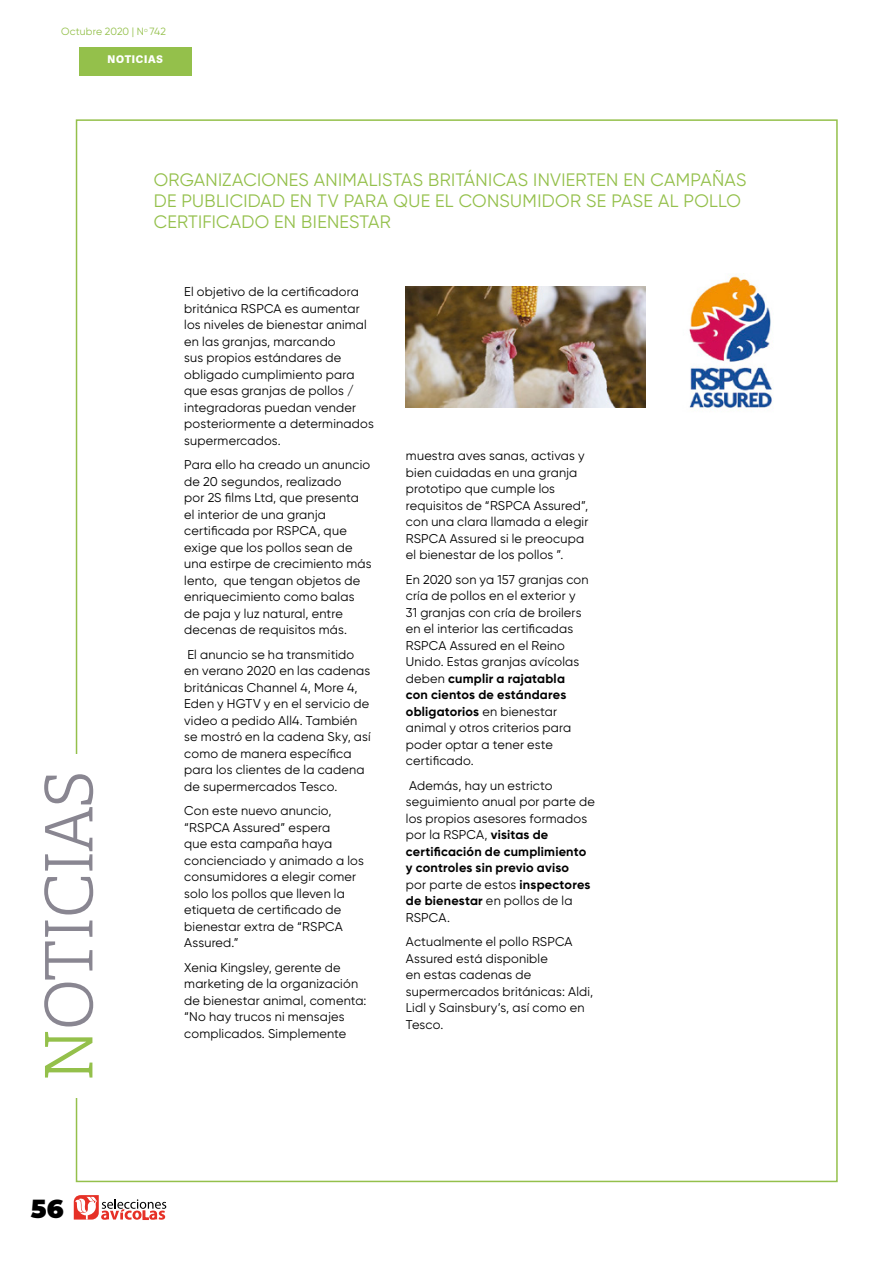
<style>
.page{position:relative;width:893px;height:1263px;background:#fff}
.page>*{position:absolute;margin:0;border:0;box-sizing:border-box;transform-origin:0 0}
.Headline{font:300 65.4px "Adelle";letter-spacing:-.03em;color:#898691}
.t1{font:900 25.5px "Montserrat";color:#000}
.Texto_básico{font:18px/21px "Gilroy";letter-spacing:.015em;color:#94c04b}
.Texto_básico-2{font:12.75px/16.5px "Gilroy";letter-spacing:.015em;color:#000}
.t2{font:10.5px "Gilroy";letter-spacing:.005em;color:#94c04b}
.t3{font:800 10.5px "Adelle Sans";letter-spacing:.07em;color:#fff}
.s1{color:#94c04b}
.s2{font-weight:700}
</style>
<div class="page">
<svg style="left:74px;top:1195px;width:92px;height:25px"></svg>
<div style="left:79px;top:47px;width:112px;height:28px;background:#94c04b"></div>
<img style="left:406px;top:286px;width:240px;height:121px">
<img style="left:689px;top:273px;width:83px;height:138px">
<p class="t2" style="left:61px;top:25px;width:106px">Octubre 2020 | N<sup>o</sup> 742</p>
<p class="t3" style="left:107px;top:53px;width:57px">NOTICIAS</p>
<p class="Headline" style="left:29px;top:1082px;width:313px;rotate:-90deg"><span class="s1">N</span>OTICIAS</p>
<h2 class="t1" style="left:31px;top:1189px;width:34px">56</h2>
<p class="Texto_básico" style="left:154px;top:169px;width:594px">ORGANIZACIONES ANIMALISTAS BRITÁNICAS INVIERTEN EN CAMPAÑAS<br>DE PUBLICIDAD EN TV PARA QUE EL CONSUMIDOR SE PASE AL POLLO<br>CERTIFICADO EN BIENESTAR</p>
<p class="Texto_básico-2" style="left:184px;top:284px;width:191px">El objetivo de la certificadora británica RSPCA es aumentar los niveles de bienestar animal en las granjas, marcando<br>sus propios estándares de obligado cumplimiento para que esas granjas de pollos / integradoras puedan vender posteriormente a determinados supermercados.</p>
<p class="Texto_básico-2" style="left:184px;top:456px;width:189px">Para ello ha creado un anuncio de 20 segundos, realizado<br>por 2S films Ltd, que presenta el interior de una granja certificada por RSPCA, que exige que los pollos sean de una estirpe de crecimiento más lento, que tengan objetos de enriquecimiento como balas de paja y luz natural, entre decenas de requisitos más.</p>
<p class="Texto_básico-2" style="left:184px;top:646px;width:188px">El anuncio se ha transmitido<br>en verano 2020 en las cadenas británicas Channel 4, More 4,<br>Eden y HGTV y en el servicio de video a pedido All4. También se mostró en la cadena Sky, así como de manera específica para los clientes de la cadena de supermercados Tesco.</p>
<p class="Texto_básico-2" style="left:184px;top:802px;width:181px">Con este nuevo anuncio, “RSPCA Assured” espera<br>que esta campaña haya concienciado y animado a los consumidores a elegir comer solo los pollos que lleven la etiqueta de certificado de bienestar extra de “RSPCA<br>Assured.”</p>
<p class="Texto_básico-2" style="left:184px;top:959px;width:184px">Xenia Kingsley, gerente de marketing de la organización de bienestar animal, comenta: “No hay trucos ni mensajes complicados. Simplemente</p>
<p class="Texto_básico-2" style="left:406px;top:447px;width:184px">muestra aves sanas, activas y bien cuidadas en una granja prototipo que cumple los requisitos de “RSPCA Assured”, con una clara llamada a elegir<br>RSPCA Assured si le preocupa el bienestar de los pollos ”.</p>
<p class="Texto_básico-2" style="left:406px;top:571px;width:184px">En 2020 son ya 157 granjas con cría de pollos en el exterior y<br>31 granjas con cría de broilers en el interior las certificadas<br>RSPCA Assured en el Reino<br>Unido. Estas granjas avícolas deben <span class="s2">cumplir a rajatabla con cientos de estándares obligatorios</span> en bienestar animal y otros criterios para poder optar a tener este certificado.</p>
<p class="Texto_básico-2" style="left:406px;top:777px;width:190px">Además, hay un estricto seguimiento anual por parte de los propios asesores formados por la RSPCA, <span class="s2">visitas de certificación de cumplimiento y controles sin previo aviso<br></span>por parte de estos <span class="s2">inspectores de bienestar</span> en pollos de la<br>RSPCA.</p>
<p class="Texto_básico-2" style="left:406px;top:933px;width:189px">Actualmente el pollo RSPCA<br>Assured está disponible<br>en estas cadenas de supermercados británicas: Aldi,<br>Lidl y Sainsbury’s, así como en<br>Tesco.</p>
</div>
